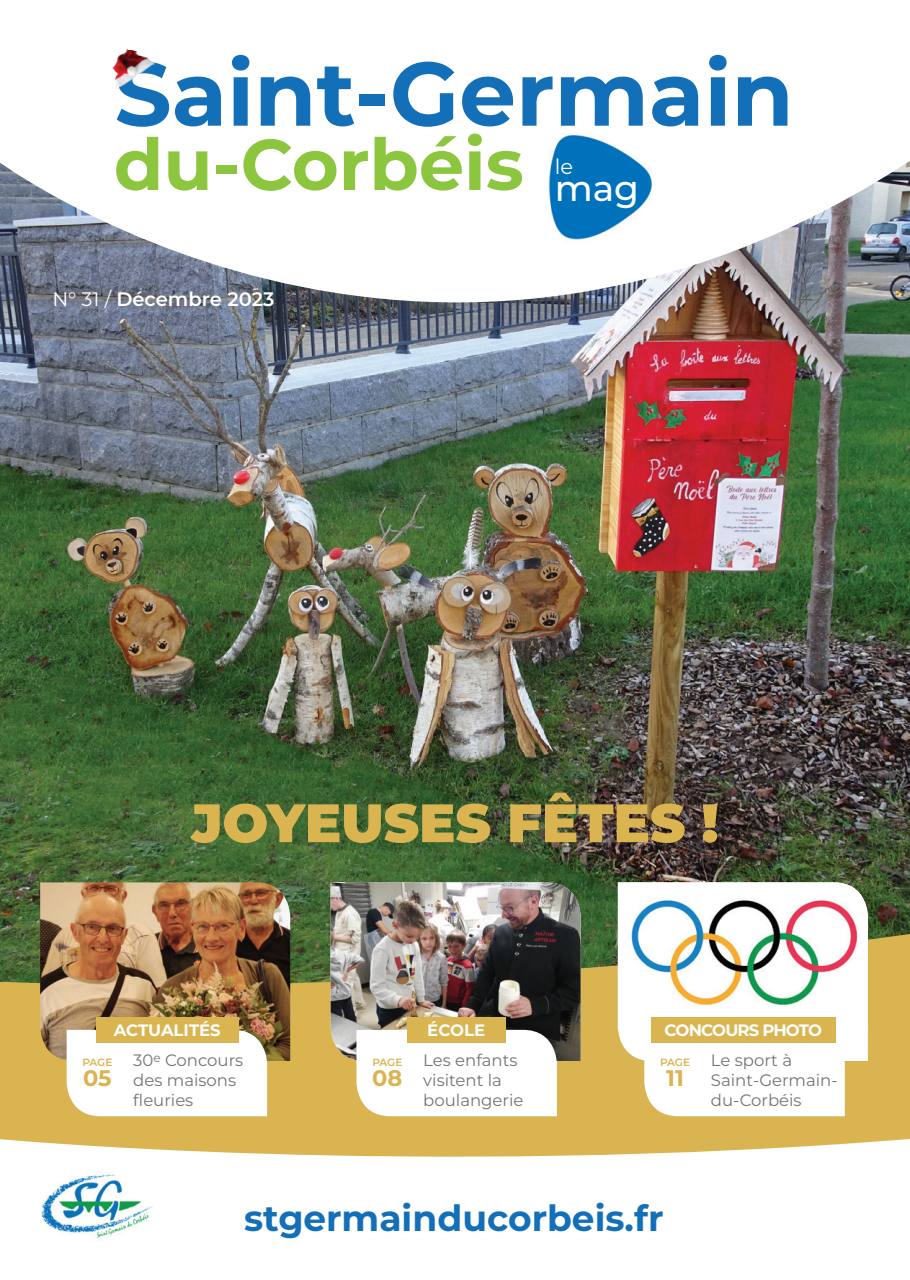
<style>
.page{position:relative;width:910px;height:1280px;background:#fff}
.page>*{position:absolute;margin:0;border:0;box-sizing:border-box;transform-origin:0 0}
.t1{font:700 90px "Montserrat";color:#136fb8}
.t2{font:700 71.7px "Montserrat";color:#8bc63e}
.t3{font:900 54px "Montserrat";color:#d9b451}
.t4{font:700 36px "Montserrat";color:#136fb8}
.t5{font:500 36px "Montserrat";color:#fff}
.t6{font:700 22.5px "Montserrat";color:#d9b451}
.t7{font:21px "Montserrat";color:#fff}
.t8{font:600 19.5px "Montserrat";color:#fff}
.t9{font:16.5px/19.8px "Montserrat";color:#737473}
.t10{font:700 16.5px "Montserrat";letter-spacing:-.015em;color:#fff}
.t11{font:700 16.5px "Montserrat";letter-spacing:-.05em;color:#fff}
.t12{font:600 10.5px "Montserrat";letter-spacing:-.01em;color:#d9b451}
.s1{font-weight:400}
</style>
<div class="page">
<img style="left:0;top:489px;width:910px;height:443px">
<img style="left:0;top:161px;width:910px;height:328px">
<img style="left:543px;top:134px;width:114px;height:108px">
<svg style="left:0;top:932px;width:910px;height:225px;background:#d0b45d"></svg>
<img style="left:41px;top:1172px;width:112px;height:66px">
<img style="left:40px;top:882px;width:250px;height:179px">
<svg style="left:618px;top:882px;width:250px;height:234px"></svg>
<svg style="left:67px;top:1030px;width:200px;height:86px"></svg>
<img style="left:331px;top:882px;width:250px;height:234px">
<div style="left:651px;top:1017px;width:185px;height:26px;background:#d9b451"></div>
<div style="left:96px;top:1017px;width:143px;height:26px;background:#d9b451"></div>
<div style="left:407px;top:1017px;width:98px;height:26px;background:#d9b451"></div>
<img style="left:112px;top:49px;width:43px;height:38px">
<h1 class="t1" style="left:114px;top:34px;width:681px">Saint-Germain</h1>
<h2 class="t2" style="left:114px;top:117px;width:411px">du-Corbéis</h2>
<p class="t8" style="left:52px;top:286px;width:224px"><span class="s1">N° 31 /</span> Décembre 2023</p>
<p class="t7" style="left:555px;top:152px;width:20px">le</p>
<h3 class="t5" style="left:555px;top:164px;width:86px">mag</h3>
<h3 class="t3" style="left:191px;top:787px;width:529px">JOYEUSES FÊTES !</h3>
<p class="t10" style="left:114px;top:1019px;width:109px">ACTUALITÉS</p>
<p class="t10" style="left:427px;top:1019px;width:59px">ÉCOLE</p>
<p class="t11" style="left:665px;top:1019px;width:159px">CONCOURS PHOTO</p>
<p class="t9" style="left:711px;top:1050px;width:128px">Le sport à<br>Saint-Germain&shy;du-Corbéis</p>
<p class="t9" style="left:133px;top:1050px;width:111px">30<sup>e</sup> Concours des maisons fleuries</p>
<p class="t9" style="left:423px;top:1050px;width:102px">Les enfants visitent la boulangerie</p>
<p class="t12" style="left:660px;top:1055px;width:32px">PAGE</p>
<p class="t12" style="left:82px;top:1055px;width:32px">PAGE</p>
<h3 class="t6" style="left:83px;top:1063px;width:30px">05</h3>
<p class="t12" style="left:372px;top:1055px;width:32px">PAGE</p>
<h3 class="t6" style="left:372px;top:1063px;width:32px">08</h3>
<h3 class="t6" style="left:666px;top:1063px;width:19px">11</h3>
<h3 class="t4" style="left:244px;top:1194px;width:421px">stgermainducorbeis.fr</h3>
</div>
